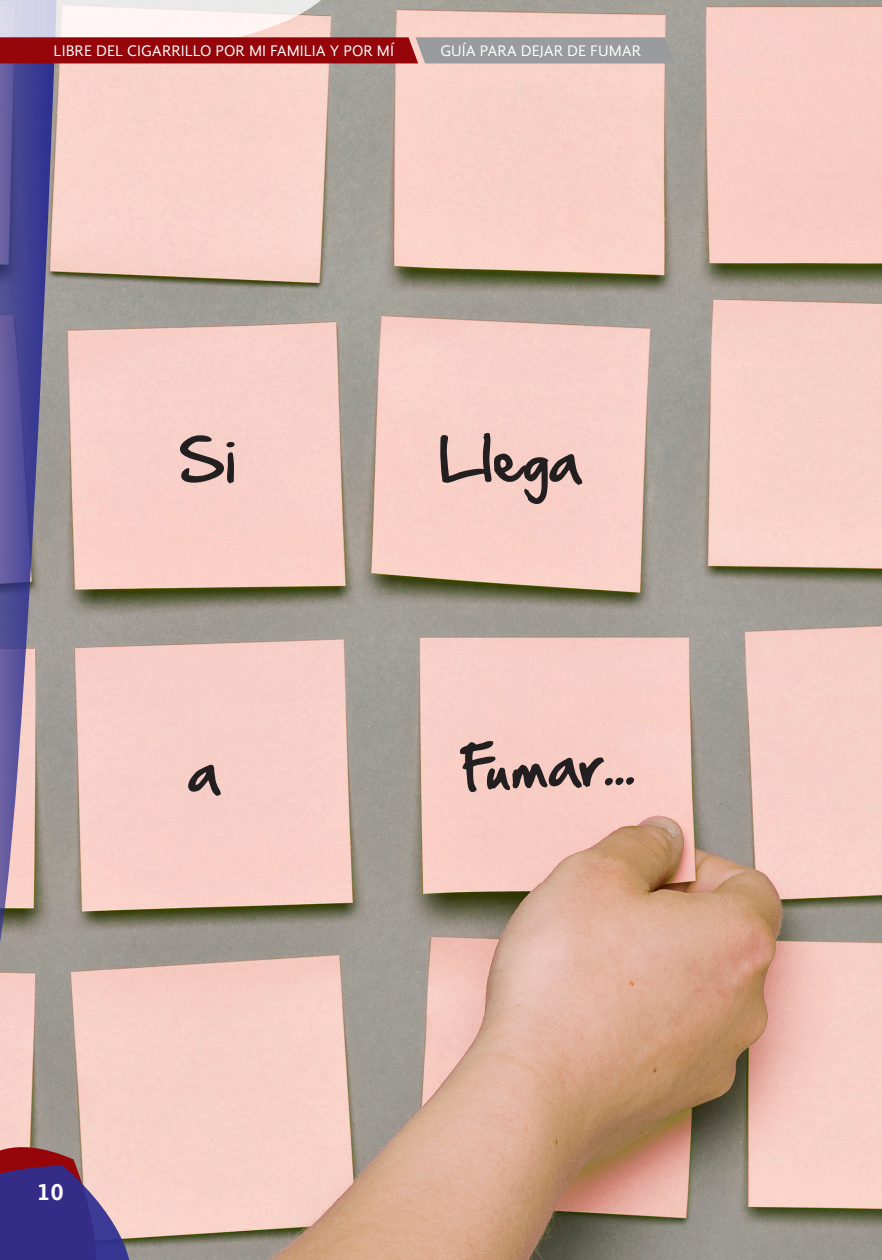
<style>
.page{position:relative;width:882px;height:1260px;background:#fff}
.page>*{position:absolute;margin:0;border:0;box-sizing:border-box;transform-origin:0 0}
.Text_Paragraphs{font:52.15px "Hand Of Sean";color:#231f20}
.t1{font:700 24.5px "Gandhi Sans";color:#fff}
.t2{font:15.75px "Gandhi Sans";color:#fff}
</style>
<div class="page">
<img style="left:0;top:0;width:882px;height:1260px">
<svg style="left:0;top:63px;width:57px;height:924px"></svg>
<svg style="left:0;top:1132px;width:131px;height:128px"></svg>
<svg style="left:0;top:0;width:675px;height:63px"></svg>
<svg style="left:188px;top:763px;width:35px;height:33px"></svg>
<p class="t2" style="left:54px;top:42px;width:342px">LIBRE DEL CIGARRILLO POR MI FAMILIA Y POR MÍ</p>
<p class="t2" style="left:441px;top:42px;width:202px">GUÍA PARA DEJAR DE FUMAR</p>
<p class="Text_Paragraphs" style="left:179px;top:413px;width:59px">Si</p>
<h2 class="t1" style="left:37px;top:1178px;width:28px">10</h2>
<p class="Text_Paragraphs" style="left:440px;top:412px;width:143px;rotate:1deg">Llega</p>
<p class="Text_Paragraphs" style="left:458px;top:722px;width:177px;rotate:-2deg">Fumar...</p>
</div>
